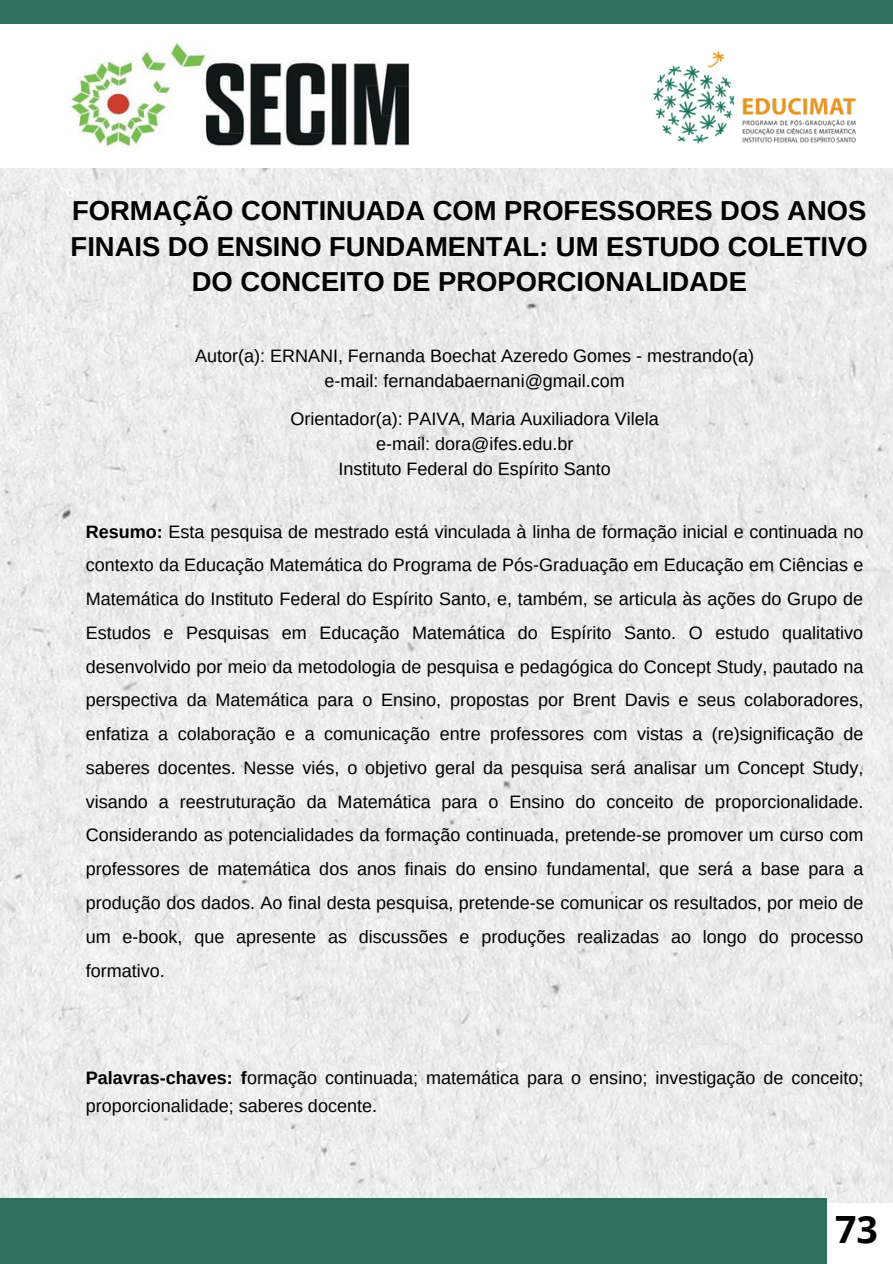
<style>
.page{position:relative;width:893px;height:1264px;background:#fff}
.page>*{position:absolute;margin:0;border:0;box-sizing:border-box;transform-origin:0 0}
.t1{font:700 37.5px "Open Sans";color:#000}
.t2{font:700 27.45px/35.4px "Arimo";color:#000;text-align:center}
.t3{font:18px/33.8px "Arimo";color:#000;text-align:center}
.s1{font-weight:700}
</style>
<div class="page">
<img style="left:0;top:168px;width:892px;height:1033px">
<div style="left:0;top:0;width:892px;height:24px;background:#2c705d"></div>
<div style="left:0;top:1198px;width:826px;height:65px;background:#2c705d"></div>
<img style="left:653px;top:51px;width:203px;height:93px">
<img style="left:69px;top:42px;width:340px;height:106px">
<h2 class="t2" style="left:71px;top:193px;width:798px">FORMAÇÃO CONTINUADA COM PROFESSORES DOS ANOS<br>FINAIS DO ENSINO FUNDAMENTAL: UM ESTUDO COLETIVO<br>DO CONCEITO DE PROPORCIONALIDADE</h2>
<p class="t3" style="left:195px;top:343px;width:560px;line-height:24.8px">Autor(a): ERNANI, Fernanda Boechat Azeredo Gomes - mestrando(a) e-mail: fernandabaernani@gmail.com</p>
<p class="t3" style="left:290px;top:406px;width:369px;line-height:24.8px">Orientador(a): PAIVA, Maria Auxiliadora Vilela e-mail: dora@ifes.edu.br<br>Instituto Federal do Espírito Santo</p>
<p class="t3" style="left:86px;top:514px;width:779px;text-align:justify"><span class="s1">Resumo:</span> Esta pesquisa de mestrado está vinculada à linha de formação inicial e continuada no contexto da Educação Matemática do Programa de Pós-Graduação em Educação em Ciências e Matemática do Instituto Federal do Espírito Santo, e, também, se articula às ações do Grupo de Estudos e Pesquisas em Educação Matemática do Espírito Santo. O estudo qualitativo desenvolvido por meio da metodologia de pesquisa e pedagógica do Concept Study, pautado na perspectiva da Matemática para o Ensino, propostas por Brent Davis e seus colaboradores, enfatiza a colaboração e a comunicação entre professores com vistas a (re)significação de saberes docentes. Nesse viés, o objetivo geral da pesquisa será analisar um Concept Study, visando a reestruturação da Matemática para o Ensino do conceito de proporcionalidade.<br>Considerando as potencialidades da formação continuada, pretende-se promover um curso com professores de matemática dos anos finais do ensino fundamental, que será a base para a produção dos dados. Ao final desta pesquisa, pretende-se comunicar os resultados, por meio de um e-book, que apresente as discussões e produções realizadas ao longo do processo formativo.</p>
<p class="t3" style="left:86px;top:1063px;width:779px;line-height:28.2px;text-align:left"><span class="s1">Palavras-chaves: f</span>ormação continuada; matemática para o ensino; investigação de conceito; proporcionalidade; saberes docente.</p>
<h1 class="t1" style="left:835px;top:1202px;width:44px">73</h1>
</div>
